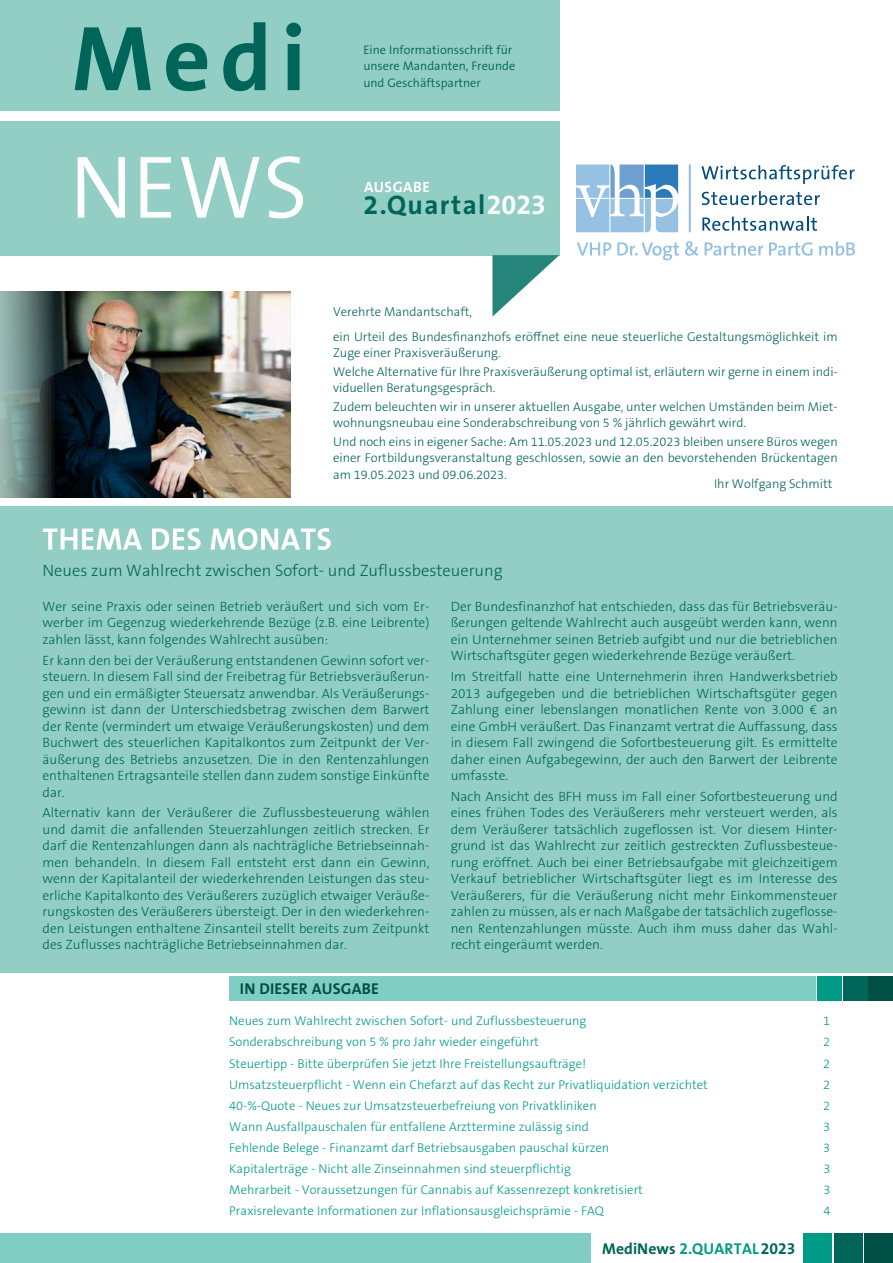
<style>
.page{position:relative;width:893px;height:1263px;background:#fff}
.page>*{position:absolute;margin:0;border:0;box-sizing:border-box;transform-origin:0 0}
.t1{font:700 27px "The Sans B W7";letter-spacing:.05em;color:#006559}
.t2{font:300 16.5px "The Sans B W3";color:#006559}
.t3{font:700 15.75px "The Sans B W7";letter-spacing:.005em;color:#006559}
.t4{font:700 15.75px "The Sans B W7";letter-spacing:.015em;color:#004f45}
.t5{font:700 15px "The Sans";letter-spacing:.035em;color:#fff}
.t6{font:300 13.5px/16.5px "The Sans B W3";color:#006559;text-align:justify}
.t7{font:300 12.75px "The Sans B W3";color:#009b87}
.t8{font:300 12.75px/18.6px "The Sans B W3";color:#006559}
.t9{font:300 12.3px/16.5px "The Sans B W4";color:#006559}
.s1{color:#fff}
.s2{color:#009b87}
</style>
<div class="page">
<div style="left:0;top:0;width:559px;height:255px;background:#92cec3"></div>
<div style="left:0;top:506px;width:893px;height:467px;background:#92cec3"></div>
<svg style="left:43px;top:528px;width:288px;height:22px"></svg>
<div style="left:0;top:112px;width:570px;height:9px;background:#fff"></div>
<svg style="left:492px;top:255px;width:67px;height:62px"></svg>
<svg style="left:78px;top:156px;width:225px;height:62px"></svg>
<svg style="left:75px;top:22px;width:226px;height:69px"></svg>
<div style="left:843px;top:976px;width:25px;height:24px;background:#006559"></div>
<div style="left:817px;top:976px;width:25px;height:24px;background:#009b87"></div>
<div style="left:869px;top:976px;width:24px;height:24px;background:#004f45"></div>
<div style="left:229px;top:976px;width:587px;height:25px;background:#80cdc3"></div>
<svg style="left:701px;top:165px;width:154px;height:19px"></svg>
<svg style="left:702px;top:191px;width:118px;height:14px"></svg>
<svg style="left:702px;top:217px;width:115px;height:14px"></svg>
<hr style="left:689px;top:164px;width:2px;height:68px;background:#96c1e3">
<svg style="left:576px;top:165px;width:102px;height:67px"></svg>
<svg style="left:577px;top:242px;width:34px;height:13px"></svg>
<svg style="left:617px;top:242px;width:62px;height:18px"></svg>
<svg style="left:685px;top:241px;width:13px;height:15px"></svg>
<svg style="left:705px;top:242px;width:58px;height:14px"></svg>
<svg style="left:769px;top:242px;width:43px;height:14px"></svg>
<svg style="left:819px;top:241px;width:36px;height:15px"></svg>
<div style="left:0;top:1233px;width:591px;height:30px;background:#80cdc3"></div>
<div style="left:834px;top:1233px;width:29px;height:30px;background:#006559"></div>
<div style="left:864px;top:1233px;width:29px;height:30px;background:#004f45"></div>
<div style="left:803px;top:1233px;width:29px;height:30px;background:#009b87"></div>
<img style="left:0;top:292px;width:290px;height:206px">
<p class="t9" style="left:363px;top:41px;width:154px">Eine Informationsschrift für unsere Mandanten, Freunde und Geschäftspartner</p>
<p class="t5" style="left:364px;top:174px;width:67px">AUSGABE</p>
<h1 class="t1" style="left:364px;top:187px;width:184px">2.Quartal<span class="s1">2023</span></h1>
<p class="t8" style="left:333px;top:299px;width:506px;line-height:25px">Verehrte Mandantschaft,<br>ein Urteil des Bundesfinanzhofs eröffnet eine neue steuerliche Gestaltungsmöglichkeit im</p>
<p class="t8" style="left:333px;top:343px;width:506px">Zuge einer Praxisveräußerung.<br>Welche Alternative für Ihre Praxisveräußerung optimal ist, erläutern wir gerne in einem indi-</p>
<p class="t8" style="left:333px;top:379px;width:506px">viduellen Beratungsgespräch.<br>Zudem beleuchten wir in unserer aktuellen Ausgabe, unter welchen Umständen beim Miet-</p>
<p class="t8" style="left:333px;top:414px;width:506px">wohnungsneubau eine Sonderabschreibung von 5 % jährlich gewährt wird.<br>Und noch eins in eigener Sache: Am 11.05.2023 und 12.05.2023 bleiben unsere Büros wegen</p>
<p class="t8" style="left:333px;top:450px;width:506px;line-height:16.5px">einer Fortbildungsveranstaltung geschlossen, sowie an den bevorstehenden Brückentagen am 19.05.2023 und 09.06.2023.</p>
<p class="t8" style="left:714px;top:475px;width:120px">Ihr Wolfgang Schmitt</p>
<p class="t2" style="left:43px;top:560px;width:462px">Neues zum Wahlrecht zwischen Sofort- und Zuflussbesteuerung</p>
<p class="t6" style="left:43px;top:598px;width:388px">Wer seine Praxis oder seinen Betrieb veräußert und sich vom Er&shy;werber im Gegenzug wiederkehrende Bezüge (z.B. eine Leibrente) zahlen lässt, kann folgendes Wahlrecht ausüben:</p>
<p class="t6" style="left:43px;top:652px;width:388px">Er kann den bei der Veräußerung entstandenen Gewinn sofort ver&shy;steuern. In diesem Fall sind der Freibetrag für Betriebsveräußerun&shy;gen und ein ermäßigter Steuersatz anwendbar. Als Veräußerungs&shy;gewinn ist dann der Unterschiedsbetrag zwischen dem Barwert der Rente (vermindert um etwaige Veräußerungskosten) und dem Buchwert des steuerlichen Kapitalkontos zum Zeitpunkt der Ver&shy;äußerung des Betriebs anzusetzen. Die in den Rentenzahlungen enthaltenen Ertragsanteile stellen dann zudem sonstige Einkünfte dar.</p>
<p class="t6" style="left:43px;top:805px;width:388px">Alternativ kann der Veräußerer die Zuflussbesteuerung wählen und damit die anfallenden Steuerzahlungen zeitlich strecken. Er darf die Rentenzahlungen dann als nachträgliche Betriebseinnah&shy;men behandeln. In diesem Fall entsteht erst dann ein Gewinn, wenn der Kapitalanteil der wiederkehrenden Leistungen das steu&shy;erliche Kapitalkonto des Veräußerers zuzüglich etwaiger Veräuße&shy;rungskosten des Veräußerers übersteigt. Der in den wiederkehren&shy;den Leistungen enthaltene Zinsanteil stellt bereits zum Zeitpunkt des Zuflusses nachträgliche Betriebseinnahmen dar.</p>
<p class="t4" style="left:240px;top:979px;width:140px">IN DIESER AUSGABE</p>
<p class="t6" style="left:451px;top:598px;width:388px">Der Bundesfinanzhof hat entschieden, dass das für Betriebsveräu&shy;ßerungen geltende Wahlrecht auch ausgeübt werden kann, wenn ein Unternehmer seinen Betrieb aufgibt und nur die betrieblichen Wirtschaftsgüter gegen wiederkehrende Bezüge veräußert.</p>
<p class="t6" style="left:451px;top:668px;width:388px">Im Streitfall hatte eine Unternehmerin ihren Handwerksbetrieb 2013 aufgegeben und die betrieblichen Wirtschaftsgüter gegen Zahlung einer lebenslangen monatlichen Rente von 3.000 € an eine GmbH veräußert. Das Finanzamt vertrat die Auffassung, dass in diesem Fall zwingend die Sofortbesteuerung gilt. Es ermittelte daher einen Aufgabegewinn, der auch den Barwert der Leibrente umfasste.</p>
<p class="t6" style="left:451px;top:788px;width:388px">Nach Ansicht des BFH muss im Fall einer Sofortbesteuerung und eines frühen Todes des Veräußerers mehr versteuert werden, als dem Veräußerer tatsächlich zugeflossen ist. Vor diesem Hinter&shy;grund ist das Wahlrecht zur zeitlich gestreckten Zuflussbesteue&shy;rung eröffnet. Auch bei einer Betriebsaufgabe mit gleichzeitigem Verkauf betrieblicher Wirtschaftsgüter liegt es im Interesse des Veräußerers, für die Veräußerung nicht mehr Einkommensteuer zahlen zu müssen, als er nach Maßgabe der tatsächlich zugeflosse&shy;nen Rentenzahlungen müsste. Auch ihm muss daher das Wahl&shy;recht eingeräumt werden.</p>
<p class="t7" style="left:229px;top:1013px;width:359px">Neues zum Wahlrecht zwischen Sofort- und Zuflussbesteuerung</p>
<p class="t7" style="left:823px;top:1013px;width:9px">1</p>
<p class="t7" style="left:229px;top:1034px;width:311px">Sonderabschreibung von 5 % pro Jahr wieder eingeführt</p>
<p class="t7" style="left:823px;top:1034px;width:9px">2</p>
<p class="t7" style="left:229px;top:1055px;width:359px">Steuertipp - Bitte überprüfen Sie jetzt Ihre Freistellungsaufträge!</p>
<p class="t7" style="left:823px;top:1055px;width:9px">2</p>
<p class="t7" style="left:229px;top:1076px;width:480px">Umsatzsteuerpflicht - Wenn ein Chefarzt auf das Recht zur Privatliquidation verzichtet</p>
<p class="t7" style="left:823px;top:1076px;width:9px">2</p>
<p class="t7" style="left:229px;top:1097px;width:369px">40-%-Quote - Neues zur Umsatzsteuerbefreiung von Privatkliniken</p>
<p class="t7" style="left:823px;top:1097px;width:9px">2</p>
<p class="t7" style="left:229px;top:1118px;width:361px">Wann Ausfallpauschalen für entfallene Arzttermine zulässig sind</p>
<p class="t7" style="left:823px;top:1118px;width:9px">3</p>
<p class="t7" style="left:229px;top:1139px;width:381px">Fehlende Belege - Finanzamt darf Betriebsausgaben pauschal kürzen</p>
<p class="t7" style="left:823px;top:1139px;width:9px">3</p>
<p class="t7" style="left:229px;top:1160px;width:343px">Kapitalerträge - Nicht alle Zinseinnahmen sind steuerpflichtig</p>
<p class="t7" style="left:823px;top:1160px;width:9px">3</p>
<p class="t7" style="left:229px;top:1181px;width:415px">Mehrarbeit - Voraussetzungen für Cannabis auf Kassenrezept konkretisiert</p>
<p class="t7" style="left:823px;top:1181px;width:9px">3</p>
<p class="t7" style="left:229px;top:1202px;width:376px">Praxisrelevante Informationen zur Inflationsausgleichsprämie - FAQ</p>
<p class="t7" style="left:823px;top:1202px;width:9px">4</p>
<p class="t3" style="left:602px;top:1238px;width:195px">MediNews <span class="s2">2.QUARTAL</span>2023</p>
</div>
